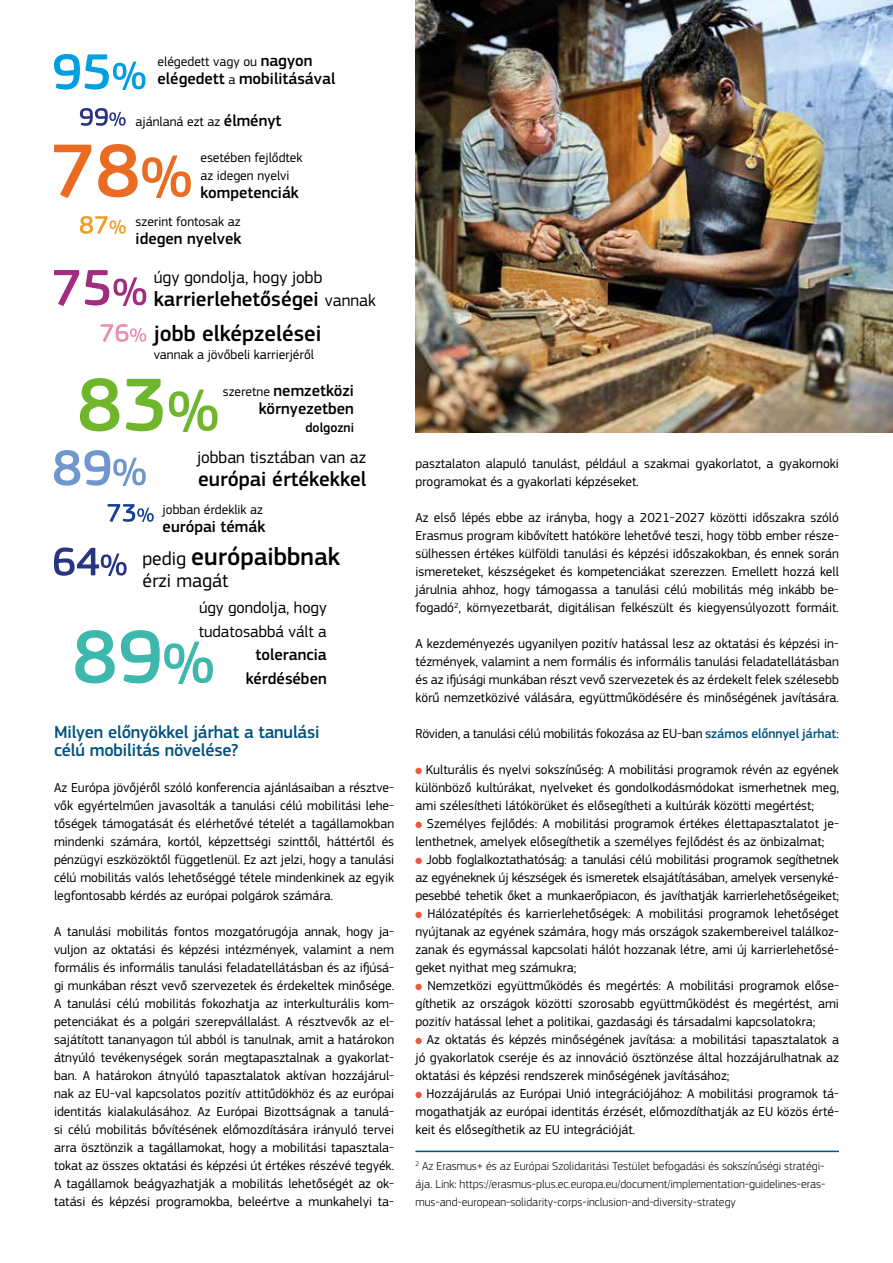
<style>
.page{position:relative;width:893px;height:1263px;background:#fff}
.page>*{position:absolute;margin:0;border:0;box-sizing:border-box;transform-origin:0 0}
.t1{font:500 25.5px "EC Square Sans Pro";color:#000}
.t2{font:500 22.8px "EC Square Sans Pro";color:#000}
.t3{font:500 21.15px "EC Square Sans Pro";color:#000}
.t4{font:19.5px "EC Square Sans Pro";color:#000}
.t5{font:500 18px/18px "EC Square Sans Pro";letter-spacing:-.01em;color:#005380}
.t6{font:17.25px "EC Square Sans Pro";color:#000}
.t7{font:500 16.5px/18px "EC Square Sans Pro";color:#000;text-align:right}
.t8{font:16.5px/23.7px "EC Square Sans Pro";color:#000}
.t9{font:13.5px/18px "EC Square Sans Pro";color:#000;text-align:justify}
.t10{font:500 13.5px "EC Square Sans Pro";color:#000}
.t11{font:300 12px/18px "EC Square Sans Pro";color:#000;text-align:justify}
.s1{font-weight:500;font-size:16.5px}
.s2{font-weight:400;font-size:13.5px}
.s3{font-weight:400;font-size:17.25px}
.s4{font-weight:400;font-size:19.5px}
.s5{font-weight:500;color:#005380}
</style>
<div class="page">
<div style="left:415px;top:768px;width:7px;height:6px;background:#eb5a41;border-radius:50%"></div>
<div style="left:415px;top:822px;width:7px;height:6px;background:#eb5a41;border-radius:50%"></div>
<div style="left:415px;top:858px;width:7px;height:6px;background:#eb5a41;border-radius:50%"></div>
<div style="left:415px;top:912px;width:7px;height:6px;background:#eb5a41;border-radius:50%"></div>
<div style="left:415px;top:984px;width:7px;height:6px;background:#eb5a41;border-radius:50%"></div>
<div style="left:415px;top:1038px;width:7px;height:6px;background:#eb5a41;border-radius:50%"></div>
<div style="left:415px;top:1092px;width:7px;height:6px;background:#eb5a41;border-radius:50%"></div>
<img style="left:415px;top:0;width:478px;height:432px">
<hr style="left:415px;top:1151px;width:424px;height:1px;background:#005380">
<svg style="left:75px;top:630px;width:138px;height:54px"></svg>
<svg style="left:108px;top:504px;width:46px;height:18px"></svg>
<svg style="left:54px;top:450px;width:92px;height:36px"></svg>
<svg style="left:101px;top:324px;width:45px;height:18px"></svg>
<svg style="left:54px;top:270px;width:92px;height:36px"></svg>
<svg style="left:54px;top:144px;width:137px;height:54px"></svg>
<svg style="left:80px;top:108px;width:46px;height:18px"></svg>
<svg style="left:54px;top:54px;width:91px;height:36px"></svg>
<svg style="left:80px;top:216px;width:46px;height:18px"></svg>
<svg style="left:80px;top:378px;width:138px;height:54px"></svg>
<svg style="left:54px;top:547px;width:73px;height:29px"></svg>
<p class="t9" style="left:158px;top:53px;width:156px">elégedett vagy ou <span class="s1">nagyon</span></p>
<p class="t7" style="left:158px;top:70px;width:179px">elégedett <span class="s2">a</span> mobilitásával</p>
<p class="t9" style="left:136px;top:113px;width:147px">ajánlaná ezt az <span class="s1">élményt</span></p>
<p class="t9" style="left:200px;top:149px;width:104px">esetében fejlődtek az idegen nyelvi</p>
<p class="t7" style="left:200px;top:184px;width:100px">kompetenciák</p>
<p class="t9" style="left:136px;top:213px;width:106px">szerint fontosak az</p>
<p class="t7" style="left:136px;top:230px;width:107px">idegen nyelvek</p>
<p class="t6" style="left:154px;top:267px;width:170px">úgy gondolja, hogy jobb</p>
<h3 class="t3" style="left:154px;top:287px;width:223px">karrierlehetőségei <span class="s3">vannak</span></h3>
<h2 class="t2" style="left:154px;top:320px;width:169px">jobb elképzelései</h2>
<p class="t9" style="left:154px;top:346px;width:162px">vannak a jövőbeli karrierjéről</p>
<p class="t7" style="left:223px;top:382px;width:133px"><span class="s2">szeretne</span> nemzetközi környezetben</p>
<p class="t10" style="left:305px;top:420px;width:50px">dolgozni</p>
<p class="t6" style="left:197px;top:447px;width:171px">jobban tisztában van az</p>
<h3 class="t3" style="left:198px;top:467px;width:170px">európai értékekkel</h3>
<p class="t9" style="left:163px;top:501px;width:102px">jobban érdeklik az</p>
<p class="t7" style="left:163px;top:518px;width:104px">európai témák</p>
<h1 class="t1" style="left:142px;top:541px;width:199px"><span class="s4">pedig</span> európaibbnak</h1>
<h3 class="t4" style="left:142px;top:569px;width:88px">érzi magát</h3>
<p class="t8" style="left:199px;top:596px;width:130px">úgy gondolja, hogy tudatosabbá vált a</p>
<p class="t7" style="left:246px;top:643px;width:83px;line-height:23.7px;text-align:center">tolerancia kérdésében</p>
<h3 class="t5" style="left:54px;top:723px;width:267px">Milyen előnyökkel járhat a tanulási célú mobilitás növelése?</h3>
<p class="t9" style="left:54px;top:779px;width:342px">Az Európa jövőjéről szóló konferencia ajánlásaiban a résztve&shy;vők egyértelműen javasolták a tanulási célú mobilitási lehe&shy;tőségek támogatását és elérhetővé tételét a tagállamokban mindenki számára, kortól, képzettségi szinttől, háttértől és pénzügyi eszközöktől függetlenül. Ez azt jelzi, hogy a tanulási célú mobilitás valós lehetőséggé tétele mindenkinek az egyik legfontosabb kérdés az európai polgárok számára.</p>
<p class="t9" style="left:54px;top:923px;width:342px">A tanulási mobilitás fontos mozgatórugója annak, hogy ja&shy;vuljon az oktatási és képzési intézmények, valamint a nem formális és informális tanulási feladatellátásban és az ifjúsá&shy;gi munkában részt vevő szervezetek és érdekeltek minősége.<br>A tanulási célú mobilitás fokozhatja az interkulturális kom&shy;petenciákat és a polgári szerepvállalást. A résztvevők az el&shy;sajátított tananyagon túl abból is tanulnak, amit a határokon átnyúló tevékenységek során megtapasztalnak a gyakorlat&shy;ban. A határokon átnyúló tapasztalatok aktívan hozzájárul&shy;nak az EU-val kapcsolatos pozitív attitűdökhöz és az európai identitás kialakulásához. Az Európai Bizottságnak a tanulá&shy;si célú mobilitás bővítésének előmozdítására irányuló tervei arra ösztönzik a tagállamokat, hogy a mobilitási tapasztala&shy;tokat az összes oktatási és képzési út értékes részévé tegyék.<br>A tagállamok beágyazhatják a mobilitás lehetőségét az ok&shy;tatási és képzési programokba, beleértve a munkahelyi ta-</p>
<p class="t9" style="left:415px;top:455px;width:425px">pasztalaton alapuló tanulást, például a szakmai gyakorlatot, a gyakornoki programokat és a gyakorlati képzéseket.</p>
<p class="t9" style="left:415px;top:509px;width:425px">Az első lépés ebbe az irányba, hogy a 2021-2027 közötti időszakra szóló Erasmus program kibővített hatóköre lehetővé teszi, hogy több ember része&shy;sülhessen értékes külföldi tanulási és képzési időszakokban, és ennek során ismereteket, készségeket és kompetenciákat szerezzen. Emellett hozzá kell járulnia ahhoz, hogy támogassa a tanulási célú mobilitás még inkább be&shy;fogadó<sup>2</sup>, környezetbarát, digitálisan felkészült és kiegyensúlyozott formáit.</p>
<p class="t9" style="left:415px;top:635px;width:425px">A kezdeményezés ugyanilyen pozitív hatással lesz az oktatási és képzési in&shy;tézmények, valamint a nem formális és informális tanulási feladatellátásban és az ifjúsági munkában részt vevő szervezetek és az érdekelt felek szélesebb körű nemzetközivé válására, együttműködésére és minőségének javítására.</p>
<p class="t9" style="left:415px;top:725px;width:425px">Röviden, a tanulási célú mobilitás fokozása az EU-ban <span class="s5">számos előnnyel járhat</span>:</p>
<p class="t9" style="left:415px;top:761px;width:425px;text-indent:10px">Kulturális és nyelvi sokszínűség: A mobilitási programok révén az egyének különböző kultúrákat, nyelveket és gondolkodásmódokat ismerhetnek meg, ami szélesítheti látókörüket és elősegítheti a kultúrák közötti megértést;</p>
<p class="t9" style="left:415px;top:815px;width:425px;text-indent:11px">Személyes fejlődés: A mobilitási programok értékes élettapasztalatot je&shy;lenthetnek, amelyek elősegíthetik a személyes fejlődést és az önbizalmat;</p>
<p class="t9" style="left:426px;top:851px;width:414px">Jobb foglalkoztathatóság: a tanulási célú mobilitási programok segíthetnek</p>
<p class="t9" style="left:415px;top:869px;width:425px">az egyéneknek új készségek és ismeretek elsajátításában, amelyek versenyké-</p>
<p class="t9" style="left:415px;top:887px;width:425px">pesebbé tehetik őket a munkaerőpiacon, és javíthatják karrierlehetőségeiket;</p>
<p class="t9" style="left:427px;top:905px;width:413px">Hálózatépítés és karrierlehetőségek: A mobilitási programok lehetőséget</p>
<p class="t9" style="left:415px;top:923px;width:425px">nyújtanak az egyének számára, hogy más országok szakembereivel találkoz-</p>
<p class="t9" style="left:415px;top:941px;width:425px">zanak és egymással kapcsolati hálót hozzanak létre, ami új karrierlehetősé-</p>
<p class="t9" style="left:415px;top:959px;width:162px">geket nyithat meg számukra;</p>
<p class="t9" style="left:427px;top:977px;width:413px">Nemzetközi együttműködés és megértés: A mobilitási programok előse-</p>
<p class="t9" style="left:415px;top:995px;width:425px">gíthetik az országok közötti szorosabb együttműködést és megértést, ami</p>
<p class="t9" style="left:415px;top:1013px;width:401px">pozitív hatással lehet a politikai, gazdasági és társadalmi kapcsolatokra;</p>
<p class="t9" style="left:427px;top:1031px;width:414px">Az oktatás és képzés minőségének javítása: a mobilitási tapasztalatok a</p>
<p class="t9" style="left:415px;top:1049px;width:425px">jó gyakorlatok cseréje és az innováció ösztönzése által hozzájárulhatnak az</p>
<p class="t9" style="left:415px;top:1067px;width:316px">oktatási és képzési rendszerek minőségének javításához;</p>
<p class="t9" style="left:426px;top:1085px;width:414px">Hozzájárulás az Európai Unió integrációjához: A mobilitási programok tá-</p>
<p class="t9" style="left:415px;top:1103px;width:425px">mogathatják az európai identitás érzését, előmozdíthatják az EU közös érté-</p>
<p class="t9" style="left:415px;top:1121px;width:221px">keit és elősegíthetik az EU integrációját.</p>
<p class="t11" style="left:415px;top:1157px;width:411px"><sup>2</sup> Az Erasmus+ és az Európai Szolidaritási Testület befogadási és sokszínűségi stratégi&shy;ája. Link: https://erasmus-plus.ec.europa.eu/document/implementation-guidelines-eras&shy;mus-and-european-solidarity-corps-inclusion-and-diversity-strategy</p>
</div>
